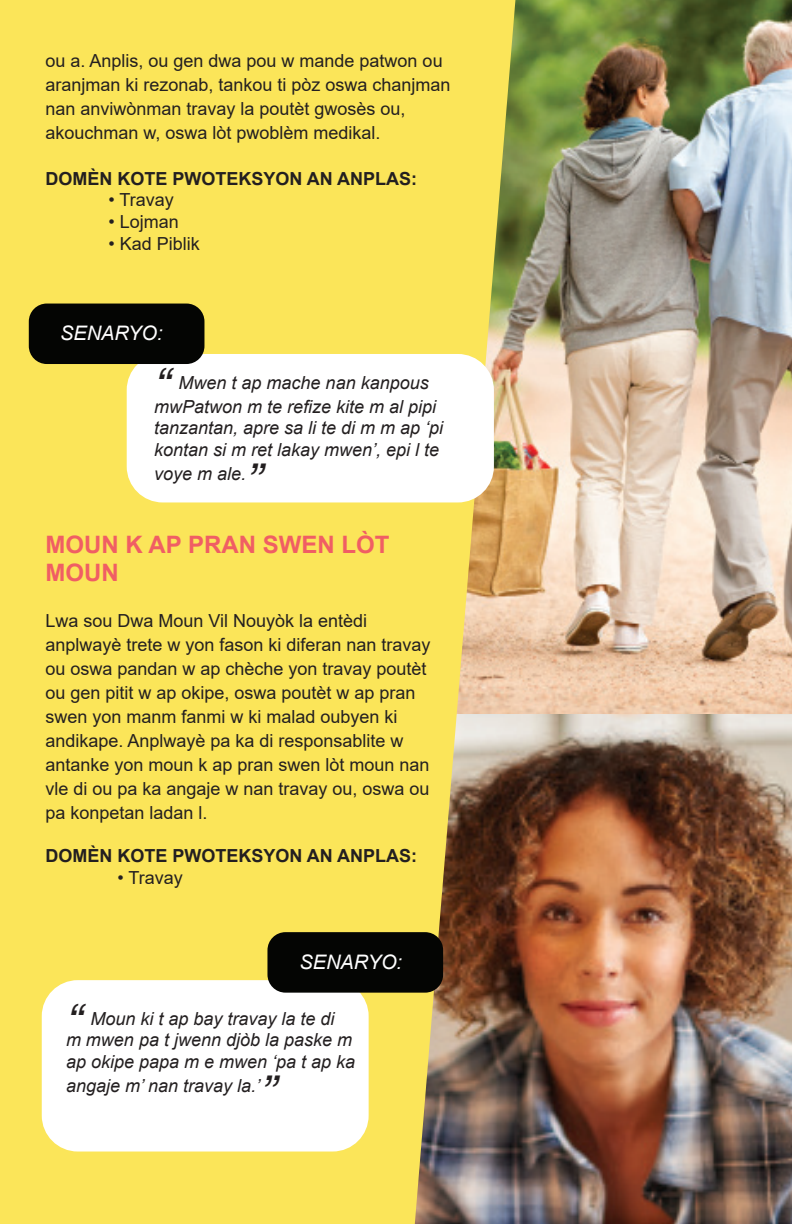
<style>
.page{position:relative;width:792px;height:1224px;background:#fbe559}
.page>*{position:absolute;margin:0;border:0;box-sizing:border-box;transform-origin:0 0}
.t1{font:italic 48px "Arial";color:#231f20}
.t2{font:700 24px/28px "Arial";color:#f05e64}
.t3{font:italic 20px "Arial";color:#fff}
.t4{font:18px/24px "Arial";color:#231f20}
.t5{font:italic 18px/21.6px "Arial";color:#231f20}
.t6{font:700 18px "Arial";color:#231f20}
</style>
<div class="page">
<img style="left:515px;top:0;width:277px;height:714px">
<img style="left:515px;top:714px;width:277px;height:510px">
<svg style="left:305px;top:6px;width:210px;height:1218px"></svg>
<div style="left:127px;top:354px;width:367px;height:148px;background:#fff;border-radius:36px"></div>
<div style="left:42px;top:980px;width:327px;height:172px;background:#fff;border-radius:36px"></div>
<div style="left:29px;top:304px;width:175px;height:60px;background:#040503;border-radius:18px"></div>
<div style="left:267px;top:932px;width:176px;height:61px;background:#040503;border-radius:18px"></div>
<p class="t4" style="left:45px;top:49px;width:407px">ou a. Anplis, ou gen dwa pou w mande patwon ou aranjman ki rezonab, tankou ti pòz oswa chanjman nan anviwònman travay la poutèt gwosès ou, akouchman w, oswa lòt pwoblèm medikal.</p>
<p class="t6" style="left:45px;top:166px;width:373px">DOMÈN KOTE PWOTEKSYON AN ANPLAS:</p>
<p class="t4" style="left:108px;top:188px;width:67px">• Travay</p>
<p class="t4" style="left:108px;top:209px;width:72px">• Lojman</p>
<p class="t4" style="left:108px;top:231px;width:93px">• Kad Piblik</p>
<p class="t3" style="left:60px;top:320px;width:104px">SENARYO:</p>
<p class="t1" style="left:154px;top:355px;width:17px">“</p>
<p class="t5" style="left:154px;top:371px;width:284px;line-height:24px;text-indent:25px">Mwen t ap mache nan kanpous mwPatwon m te refize kite m al pipi</p>
<p class="t5" style="left:154px;top:417px;width:291px">tanzantan, apre sa li te di m m ap ‘pi kontan si m ret lakay mwen’, epi l te</p>
<p class="t5" style="left:154px;top:463px;width:94px">voye m ale.</p>
<p class="t1" style="left:246px;top:450px;width:17px">”</p>
<p class="t2" style="left:45px;top:531px;width:346px">MOUN K AP PRAN SWEN LÒT<br>MOUN</p>
<p class="t4" style="left:45px;top:608px;width:387px">Lwa sou Dwa Moun Vil Nouyòk la entèdi anplwayè trete w yon fason ki diferan nan travay ou oswa pandan w ap chèche yon travay poutèt ou gen pitit w ap okipe, oswa poutèt w ap pran swen yon manm fanmi w ki malad oubyen ki andikape. Anplwayè pa ka di responsablite w antanke yon moun k ap pran swen lòt moun nan vle di ou pa ka angaje w nan travay ou, oswa ou pa konpetan ladan l.</p>
<p class="t6" style="left:45px;top:843px;width:373px">DOMÈN KOTE PWOTEKSYON AN ANPLAS:</p>
<p class="t4" style="left:117px;top:865px;width:67px">• Travay</p>
<p class="t3" style="left:300px;top:949px;width:104px">SENARYO:</p>
<p class="t1" style="left:66px;top:991px;width:17px">“</p>
<p class="t5" style="left:66px;top:1008px;width:291px;text-align:center">Moun ki t ap bay travay la te di<br>m mwen pa t jwenn djòb la paske m ap okipe papa m e mwen ‘pa t ap ka</p>
<p class="t5" style="left:66px;top:1075px;width:196px">angaje m’ nan travay la.’</p>
<p class="t1" style="left:260px;top:1062px;width:17px">”</p>
</div>
